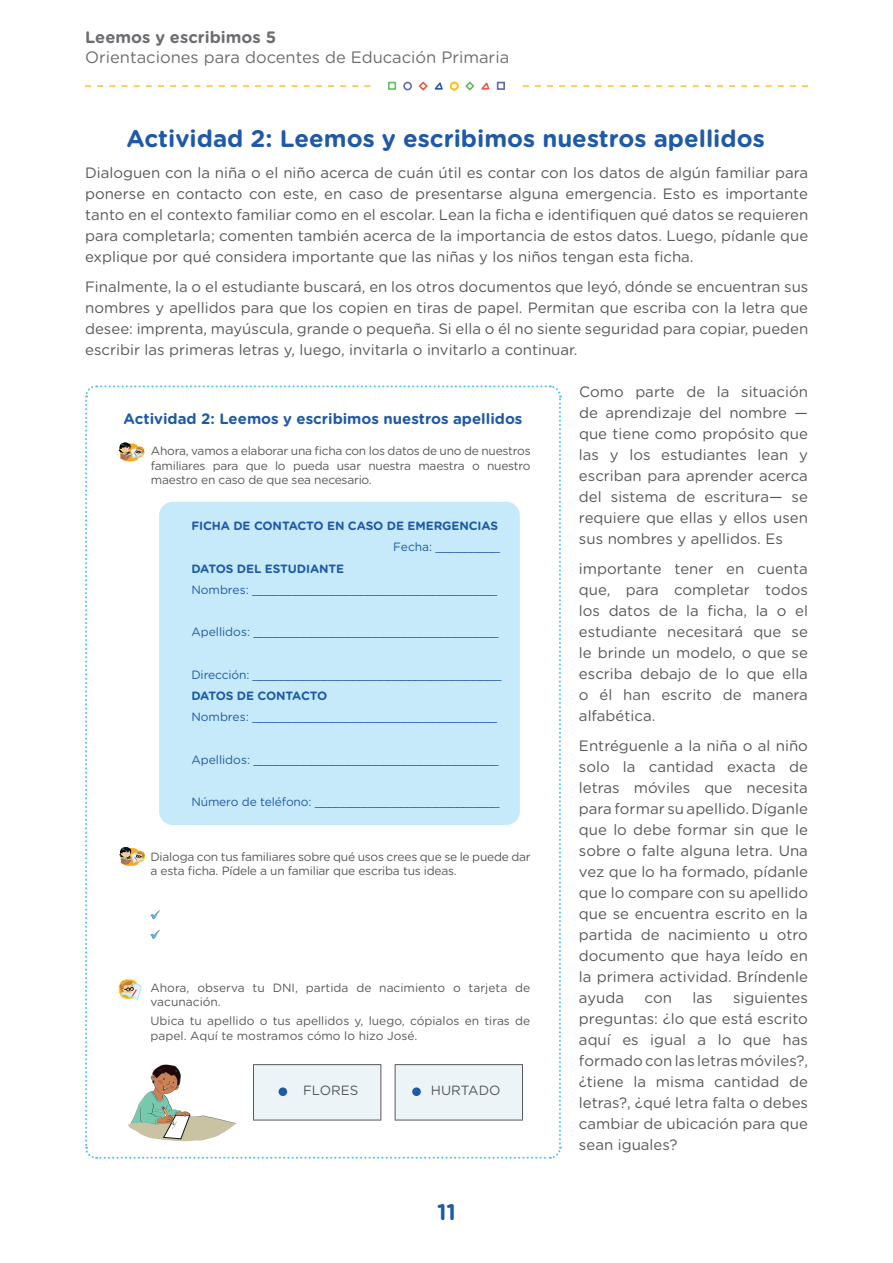
<style>
.page{position:relative;width:893px;height:1263px;background:#fff}
.page>*{position:absolute;margin:0;border:0;box-sizing:border-box;transform-origin:0 0}
.t1{font:700 24px "Gotham Rounded";color:#2059a8}
.t2{font:700 22.5px "Gotham Rounded";color:#2059a8}
.t3{font:16.5px "Gotham Rounded";color:#6c6d70}
.t4{font:700 16.5px "Gotham Rounded";color:#6c6d70}
.t5{font:15px/21px "Gotham Rounded";color:#57585a;text-align:justify}
.t6{font:700 15px "Gotham Rounded";color:#2059a8}
.t7{font:13.35px "Gotham Rounded";color:#57585a}
.t8{font:12px "Gotham Rounded";color:#2059a8}
.t9{font:12px/14.4px "Gotham Rounded";letter-spacing:-.02em;color:#57585a;text-align:justify}
.t10{font:12px/14.4px "Gotham Rounded";color:#57585a}
.t11{font:700 12px "Gotham Rounded";letter-spacing:-.01em;color:#2059a8}
.t12{font:700 12px "Gotham Rounded";letter-spacing:-.03em;color:#2059a8}
</style>
<div class="page">
<svg style="left:523px;top:85px;width:285px;height:2px"></svg>
<svg style="left:85px;top:85px;width:285px;height:2px"></svg>
<div style="left:403px;top:82px;width:9px;height:8px;border:2px solid #6369b0;border-radius:50%"></div>
<div style="left:388px;top:82px;width:8px;height:8px;border:2px solid #63bd60"></div>
<div style="left:497px;top:82px;width:8px;height:8px;border:2px solid #6369b0"></div>
<svg style="left:418px;top:81px;width:72px;height:10px"></svg>
<svg style="left:85px;top:385px;width:477px;height:774px"></svg>
<p class="t4" style="left:85px;top:25px;width:193px">Leemos y escribimos 5</p>
<p class="t3" style="left:85px;top:46px;width:426px">Orientaciones para docentes de Educación Primaria</p>
<h1 class="t1" style="left:126px;top:121px;width:640px">Actividad 2: Leemos y escribimos nuestros apellidos</h1>
<p class="t5" style="left:85px;top:162px;width:725px">Dialoguen con la niña o el niño acerca de cuán útil es contar con los datos de algún familiar para ponerse en contacto con este, en caso de presentarse alguna emergencia. Esto es importante tanto en el contexto familiar como en el escolar. Lean la ficha e identifiquen qué datos se requieren para completarla; comenten también acerca de la importancia de estos datos. Luego, pídanle que explique por qué considera importante que las niñas y los niños tengan esta ficha.</p>
<p class="t5" style="left:85px;top:276px;width:725px">Finalmente, la o el estudiante buscará, en los otros documentos que leyó, dónde se encuentran sus nombres y apellidos para que los copien en tiras de papel. Permitan que escriba con la letra que desee: imprenta, mayúscula, grande o pequeña. Si ella o él no siente seguridad para copiar, pueden escribir las primeras letras y, luego, invitarla o invitarlo a continuar.</p>
<p class="t5" style="left:579px;top:381px;width:231px">Como parte de la situación de aprendizaje del nombre — que tiene como propósito que las y los estudiantes lean y escriban para aprender acerca del sistema de escritura— se requiere que ellas y ellos usen sus nombres y apellidos. Es</p>
<p class="t5" style="left:579px;top:558px;width:231px">importante tener en cuenta que, para completar todos los datos de la ficha, la o el estudiante necesitará que se le brinde un modelo, o que se escriba debajo de lo que ella o él han escrito de manera alfabética.</p>
<p class="t5" style="left:579px;top:735px;width:231px">Entréguenle a la niña o al niño solo la cantidad exacta de letras móviles que necesita para formar su apellido. Díganle que lo debe formar sin que le sobre o falte alguna letra. Una vez que lo ha formado, pídanle que lo compare con su apellido que se encuentra escrito en la partida de nacimiento u otro documento que haya leído en la primera actividad. Bríndenle ayuda</p>
<p class="t6" style="left:124px;top:408px;width:400px">Actividad 2: Leemos y escribimos nuestros apellidos</p>
<p class="t9" style="left:151px;top:443px;width:381px">Ahora, vamos a elaborar una ficha con los datos de uno de nuestros familiares para que lo pueda usar nuestra maestra o nuestro maestro en caso de que sea necesario.</p>
<p class="t11" style="left:191px;top:517px;width:308px">FICHA DE CONTACTO EN CASO DE EMERGENCIAS</p>
<p class="t8" style="left:393px;top:539px;width:108px">Fecha: _________</p>
<p class="t11" style="left:191px;top:560px;width:154px">DATOS DEL ESTUDIANTE</p>
<p class="t8" style="left:191px;top:581px;width:307px">Nombres: __________________________________</p>
<p class="t8" style="left:191px;top:624px;width:309px">Apellidos: __________________________________</p>
<p class="t8" style="left:191px;top:666px;width:311px">Dirección: ___________________________________</p>
<p class="t12" style="left:191px;top:687px;width:137px">DATOS DE CONTACTO</p>
<p class="t8" style="left:191px;top:709px;width:307px">Nombres: __________________________________</p>
<p class="t8" style="left:191px;top:751px;width:309px">Apellidos: __________________________________</p>
<p class="t8" style="left:191px;top:794px;width:310px">Número de teléfono: __________________________</p>
<p class="t9" style="left:150px;top:849px;width:382px">Dialoga con tus familiares sobre qué usos crees que se le puede dar a esta ficha. Pídele a un familiar que escriba tus ideas.</p>
<p class="t10" style="left:151px;top:979px;width:381px">Ahora, observa tu DNI, partida de nacimiento o tarjeta de vacunación.</p>
<p class="t10" style="left:151px;top:1013px;width:381px">Ubica tu apellido o tus apellidos y, luego, cópialos en tiras de papel. Aquí te mostramos cómo lo hizo José.</p>
<p class="t5" style="left:645px;top:987px;width:29px">con</p>
<p class="t5" style="left:692px;top:987px;width:22px">las</p>
<p class="t5" style="left:579px;top:987px;width:231px;text-indent:154px">siguientes preguntas: ¿lo que está escrito aquí es igual a lo que has formado con las letras móviles?, ¿tiene la misma cantidad de letras?, ¿qué letra falta o debes cambiar de ubicación para que sean iguales?</p>
<p class="t7" style="left:303px;top:1081px;width:57px">FLORES</p>
<p class="t7" style="left:431px;top:1081px;width:71px">HURTADO</p>
<h2 class="t2" style="left:437px;top:1195px;width:20px">11</h2>
</div>
